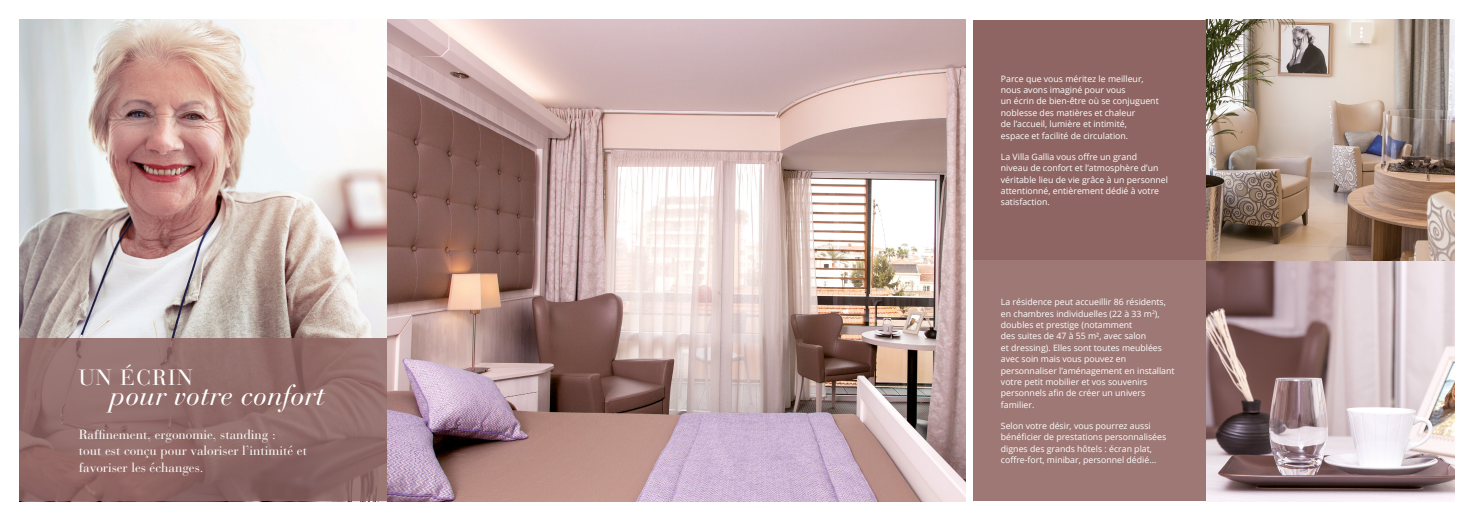
<style>
.page{position:relative;width:1474px;height:521px;background:#fff}
.page>*{position:absolute;margin:0;border:0;box-sizing:border-box;transform-origin:0 0}
.t1{font:italic 28px "Bauer Bodoni";color:#fff}
.t2{font:21.88px "Bauer Bodoni";letter-spacing:.06em;color:#fff}
.t3{font:13.12px/16.6px "Bauer Bodoni";color:#fff}
.t4{font:8.75px/11.4px "Open Sans";color:#fff}
</style>
<div class="page">
<img style="left:20px;top:20px;width:945px;height:481px">
<img style="left:1205px;top:20px;width:248px;height:481px">
<svg style="left:20px;top:338px;width:367px;height:163px;background:#8f6a68"></svg>
<div style="left:973px;top:20px;width:232px;height:240px;background:#8e6562"></div>
<div style="left:973px;top:260px;width:232px;height:241px;background:#9d7875"></div>
<h2 class="t2" style="left:79px;top:364px;width:115px">UN ÉCRIN</h2>
<h1 class="t1" style="left:110px;top:378px;width:216px">pour votre confort</h1>
<h3 class="t3" style="left:79px;top:426px;width:230px">Raffinement, ergonomie, standing :<br>tout est conçu pour valoriser l’intimité et favoriser les échanges.</h3>
<p class="t4" style="left:1000px;top:73px;width:159px">Parce que vous méritez le meilleur, nous avons imaginé pour vous<br>un écrin de bien-être où se conjuguent noblesse des matières et chaleur<br>de l’accueil, lumière et intimité,<br>espace et facilité de circulation.</p>
<p class="t4" style="left:1000px;top:151px;width:169px">La Villa Gallia vous offre un grand<br>niveau de confort et l’atmosphère d’un véritable lieu de vie grâce à un personnel attentionné, entièrement dédié à votre satisfaction.</p>
<p class="t4" style="left:1000px;top:296px;width:175px">La résidence peut accueillir 86 résidents, en chambres individuelles (22 à 33 m<sup>2</sup>), doubles et prestige (notamment<br>des suites de 47 à 55 m², avec salon<br>et dressing). Elles sont toutes meublées avec soin mais vous pouvez en personnaliser l’aménagement en installant votre petit mobilier et vos souvenirs personnels afin de créer un univers familier.</p>
<p class="t4" style="left:1000px;top:420px;width:167px">Selon votre désir, vous pourrez aussi bénéficier de prestations personnalisées dignes des grands hôtels : écran plat, coffre-fort, minibar, personnel dédié...</p>
</div>
